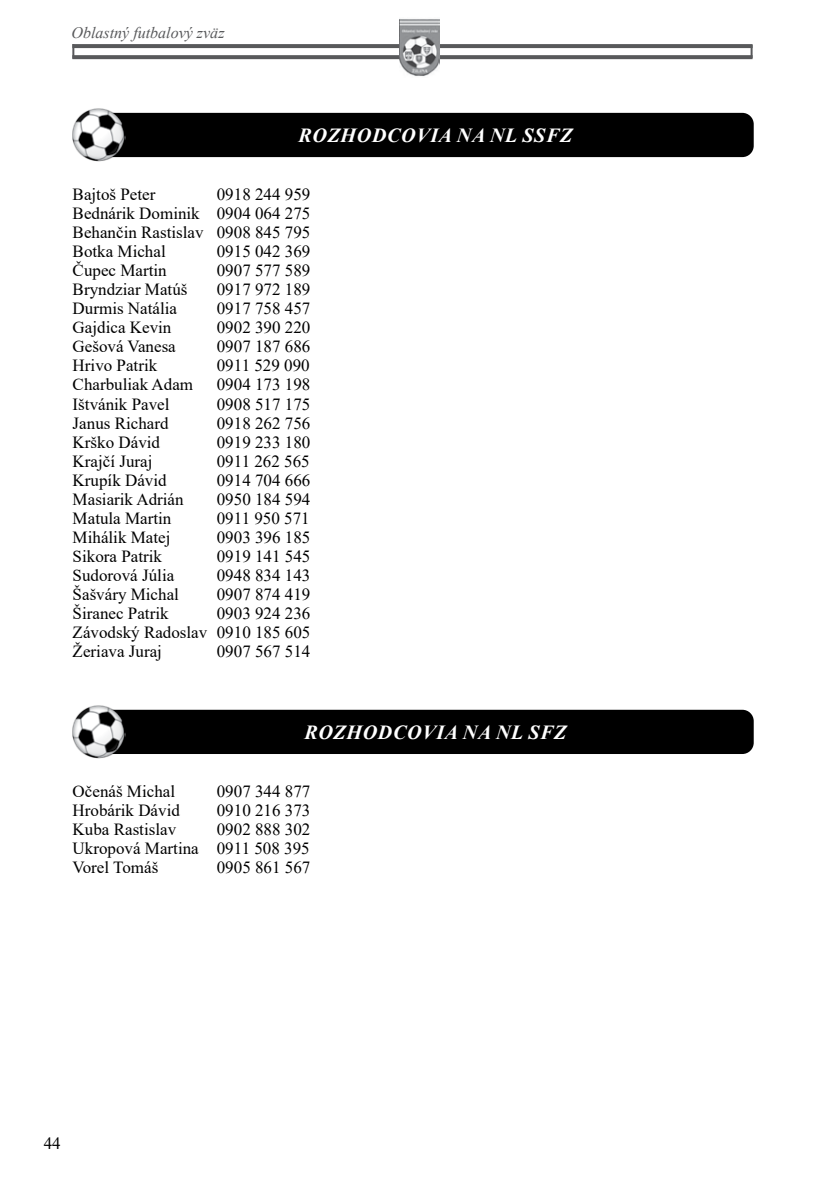
<style>
.page{position:relative;width:840px;height:1191px;background:#fff}
.page>*{position:absolute;margin:0;border:0;box-sizing:border-box;transform-origin:0 0}
.t1{font:italic 700 20px "Times New Roman";letter-spacing:.035em;color:#fff}
.t2{font:17px/19px "Times New Roman";color:#000;text-align:justify}
.t3{font:italic 16px "Times New Roman";color:#58595b}
</style>
<div class="page">
<svg style="left:74px;top:44px;width:678px;height:4px;background:#5b5c5e"></svg>
<svg style="left:74px;top:55px;width:678px;height:4px;background:#5e5f61"></svg>
<svg style="left:72px;top:44px;width:2px;height:15px"></svg>
<svg style="left:750px;top:45px;width:2px;height:13px"></svg>
<img style="left:399px;top:19px;width:40px;height:57px">
<div style="left:125px;top:113px;width:628px;height:44px;background:#000"></div>
<div style="left:125px;top:710px;width:628px;height:44px;background:#000"></div>
<img style="left:73px;top:108px;width:52px;height:53px">
<img style="left:73px;top:705px;width:52px;height:53px">
<p class="t3" style="left:71px;top:22px;width:154px">Oblastný futbalový zväz</p>
<p class="t1" style="left:298px;top:121px;width:275px">ROZHODCOVIA NA NL SSFZ</p>
<p class="t2" style="left:73px;top:185px;width:84px">Bajtoš Peter</p>
<p class="t2" style="left:73px;top:185px;width:239px;text-indent:144px">0918 244 959<br>Bednárik Dominik 0904 064 275<br>Behančin Rastislav 0908 845 795<br>Botka Michal</p>
<p class="t2" style="left:217px;top:242px;width:95px">0915 042 369</p>
<p class="t2" style="left:73px;top:261px;width:95px">Čupec Martin</p>
<p class="t2" style="left:217px;top:261px;width:95px">0907 577 589</p>
<p class="t2" style="left:73px;top:280px;width:116px">Bryndziar Matúš</p>
<p class="t2" style="left:217px;top:280px;width:95px">0917 972 189</p>
<p class="t2" style="left:73px;top:299px;width:106px">Durmis Natália</p>
<p class="t2" style="left:217px;top:299px;width:95px">0917 758 457</p>
<p class="t2" style="left:73px;top:318px;width:100px">Gajdica Kevin</p>
<p class="t2" style="left:217px;top:318px;width:95px">0902 390 220</p>
<p class="t2" style="left:73px;top:337px;width:105px">Gešová Vanesa</p>
<p class="t2" style="left:217px;top:337px;width:95px">0907 187 686</p>
<p class="t2" style="left:73px;top:356px;width:86px">Hrivo Patrik</p>
<p class="t2" style="left:217px;top:356px;width:94px">0911 529 090</p>
<p class="t2" style="left:73px;top:375px;width:122px">Charbuliak Adam</p>
<p class="t2" style="left:217px;top:375px;width:95px">0904 173 198</p>
<p class="t2" style="left:73px;top:394px;width:98px">Ištvánik Pavel</p>
<p class="t2" style="left:217px;top:394px;width:95px">0908 517 175</p>
<p class="t2" style="left:73px;top:413px;width:97px">Janus Richard</p>
<p class="t2" style="left:217px;top:413px;width:95px">0918 262 756</p>
<p class="t2" style="left:73px;top:432px;width:89px">Krško Dávid</p>
<p class="t2" style="left:217px;top:432px;width:95px">0919 233 180</p>
<p class="t2" style="left:73px;top:451px;width:81px">Krajčí Juraj</p>
<p class="t2" style="left:217px;top:451px;width:94px">0911 262 565</p>
<p class="t2" style="left:73px;top:470px;width:95px">Krupík Dávid</p>
<p class="t2" style="left:217px;top:470px;width:95px">0914 704 666</p>
<p class="t2" style="left:73px;top:489px;width:112px">Masiarik Adrián</p>
<p class="t2" style="left:217px;top:489px;width:95px">0950 184 594</p>
<p class="t2" style="left:73px;top:508px;width:100px">Matula Martin</p>
<p class="t2" style="left:217px;top:508px;width:94px">0911 950 571</p>
<p class="t2" style="left:73px;top:527px;width:99px">Mihálik Matej</p>
<p class="t2" style="left:217px;top:527px;width:95px">0903 396 185</p>
<p class="t2" style="left:73px;top:546px;width:91px">Sikora Patrik</p>
<p class="t2" style="left:217px;top:546px;width:95px">0919 141 545</p>
<p class="t2" style="left:73px;top:565px;width:103px">Sudorová Júlia</p>
<p class="t2" style="left:217px;top:565px;width:95px">0948 834 143</p>
<p class="t2" style="left:73px;top:584px;width:108px">Šašváry Michal</p>
<p class="t2" style="left:217px;top:584px;width:95px">0907 874 419</p>
<p class="t2" style="left:73px;top:603px;width:97px">Širanec Patrik</p>
<p class="t2" style="left:73px;top:603px;width:239px;text-indent:144px">0903 924 236<br>Závodský Radoslav 0910 185 605<br>Žeriava Juraj</p>
<p class="t2" style="left:217px;top:641px;width:95px">0907 567 514</p>
<p class="t1" style="left:304px;top:718px;width:263px">ROZHODCOVIA NA NL SFZ</p>
<p class="t2" style="left:73px;top:781px;width:104px">Očenáš Michal</p>
<p class="t2" style="left:217px;top:781px;width:95px">0907 344 877</p>
<p class="t2" style="left:73px;top:800px;width:109px">Hrobárik Dávid</p>
<p class="t2" style="left:217px;top:800px;width:95px">0910 216 373</p>
<p class="t2" style="left:73px;top:819px;width:105px">Kuba Rastislav</p>
<p class="t2" style="left:73px;top:819px;width:239px;text-indent:144px">0902 888 302<br>Ukropová Martina 0911 508 395<br>Vorel Tomáš</p>
<p class="t2" style="left:217px;top:857px;width:95px">0905 861 567</p>
<p class="t2" style="left:44px;top:1133px;width:18px">44</p>
</div>
